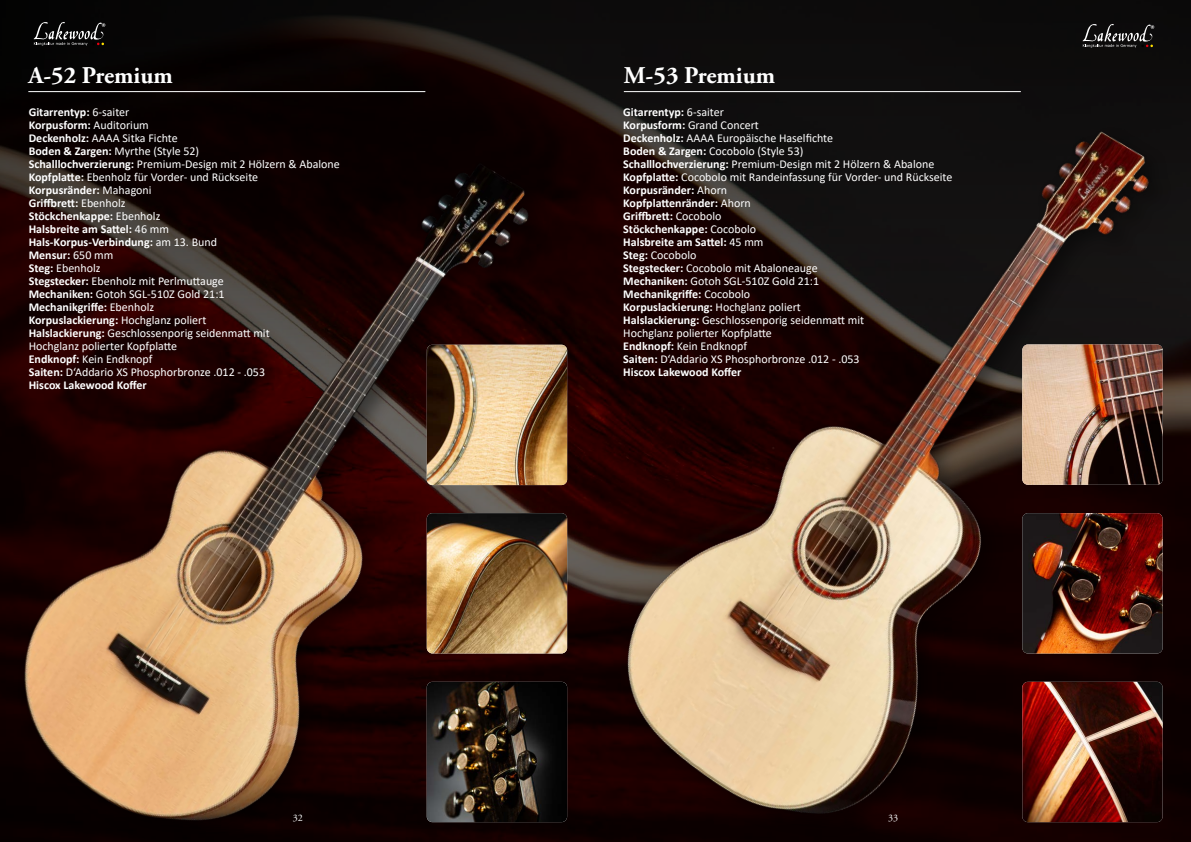
<style>
.page{position:relative;width:1191px;height:842px;background:#fff}
.page>*{position:absolute;margin:0;border:0;box-sizing:border-box;transform-origin:0 0}
.t1{font:700 24px "Adobe Garamond Pro";color:#fff}
.t2{font:12px/13px "Calibri";color:#fff}
.t3{font:10px "Adobe Garamond Pro";color:#fff}
.s1{font-weight:700}
</style>
<div class="page">
<svg style="left:0;top:0;width:1191px;height:73px;background:#0c0909"></svg>
<img style="left:556px;top:40px;width:635px;height:802px">
<img style="left:0;top:73px;width:650px;height:769px">
<svg style="left:1082px;top:23px;width:72px;height:25px;background:#363434"></svg>
<svg style="left:33px;top:21px;width:72px;height:25px;background:#2f2e2e"></svg>
<hr style="left:28px;top:91px;width:397px;height:1px;background:#fff">
<hr style="left:624px;top:91px;width:396px;height:1px;background:#fff">
<h1 class="t1" style="left:28px;top:61px;width:146px">A-52 Premium</h1>
<h1 class="t1" style="left:624px;top:61px;width:153px">M-53 Premium</h1>
<p class="t2" style="left:29px;top:105px;width:313px"><span class="s1">Gitarrentyp:</span> 6-saiter<br><span class="s1">Korpusform:</span> Auditorium<br><span class="s1">Deckenholz:</span> AAAA Sitka Fichte<br><span class="s1">Boden &amp; Zargen:</span> Myrthe (Style 52)<br><span class="s1">Schalllochverzierung:</span> Premium-Design mit 2 Hölzern &amp; Abalone<br><span class="s1">Kopfplatte:</span> Ebenholz für Vorder- und Rückseite<br><span class="s1">Korpusränder:</span> Mahagoni<br><span class="s1">Griffbrett:</span> Ebenholz<br><span class="s1">Stöckchenkappe:</span> Ebenholz<br><span class="s1">Halsbreite am Sattel:</span> 46 mm<br><span class="s1">Hals-Korpus-Verbindung:</span> am 13. Bund<br><span class="s1">Mensur:</span> 650 mm<br><span class="s1">Steg:</span> Ebenholz<br><span class="s1">Stegstecker:</span> Ebenholz mit Perlmuttauge<br><span class="s1">Mechaniken:</span> Gotoh SGL-510Z Gold 21:1<br><span class="s1">Mechanikgriffe:</span> Ebenholz<br><span class="s1">Korpuslackierung:</span> Hochglanz poliert<br><span class="s1">Halslackierung:</span> Geschlossenporig seidenmatt mit<br>Hochglanz polierter Kopfplatte<br><span class="s1">Endknopf:</span> Kein Endknopf<br><span class="s1">Saiten:</span> D‘Addario XS Phosphorbronze .012 - .053<br><span class="s1">Hiscox Lakewood Koffer</span></p>
<p class="t2" style="left:623px;top:105px;width:331px"><span class="s1">Gitarrentyp:</span> 6-saiter<br><span class="s1">Korpusform:</span> Grand Concert<br><span class="s1">Deckenholz:</span> AAAA Europäische Haselfichte<br><span class="s1">Boden &amp; Zargen:</span> Cocobolo (Style 53)<br><span class="s1">Schalllochverzierung:</span> Premium-Design mit 2 Hölzern &amp; Abalone <span class="s1">Kopfplatte:</span> Cocobolo mit Randeinfassung für Vorder- und Rückseite <span class="s1">Korpusränder:</span> Ahorn<br><span class="s1">Kopfplattenränder:</span> Ahorn<br><span class="s1">Griffbrett:</span> Cocobolo<br><span class="s1">Stöckchenkappe:</span> Cocobolo<br><span class="s1">Halsbreite am Sattel:</span> 45 mm<br><span class="s1">Steg:</span> Cocobolo<br><span class="s1">Stegstecker:</span> Cocobolo mit Abaloneauge<br><span class="s1">Mechaniken:</span> Gotoh SGL-510Z Gold 21:1<br><span class="s1">Mechanikgriffe:</span> Cocobolo<br><span class="s1">Korpuslackierung:</span> Hochglanz poliert<br><span class="s1">Halslackierung:</span> Geschlossenporig seidenmatt mit<br>Hochglanz polierter Kopfplatte<br><span class="s1">Endknopf:</span> Kein Endknopf<br><span class="s1">Saiten:</span> D‘Addario XS Phosphorbronze .012 - .053<br><span class="s1">Hiscox Lakewood Koffer</span></p>
<p class="t3" style="left:293px;top:812px;width:11px">32</p>
<p class="t3" style="left:888px;top:812px;width:11px">33</p>
</div>
